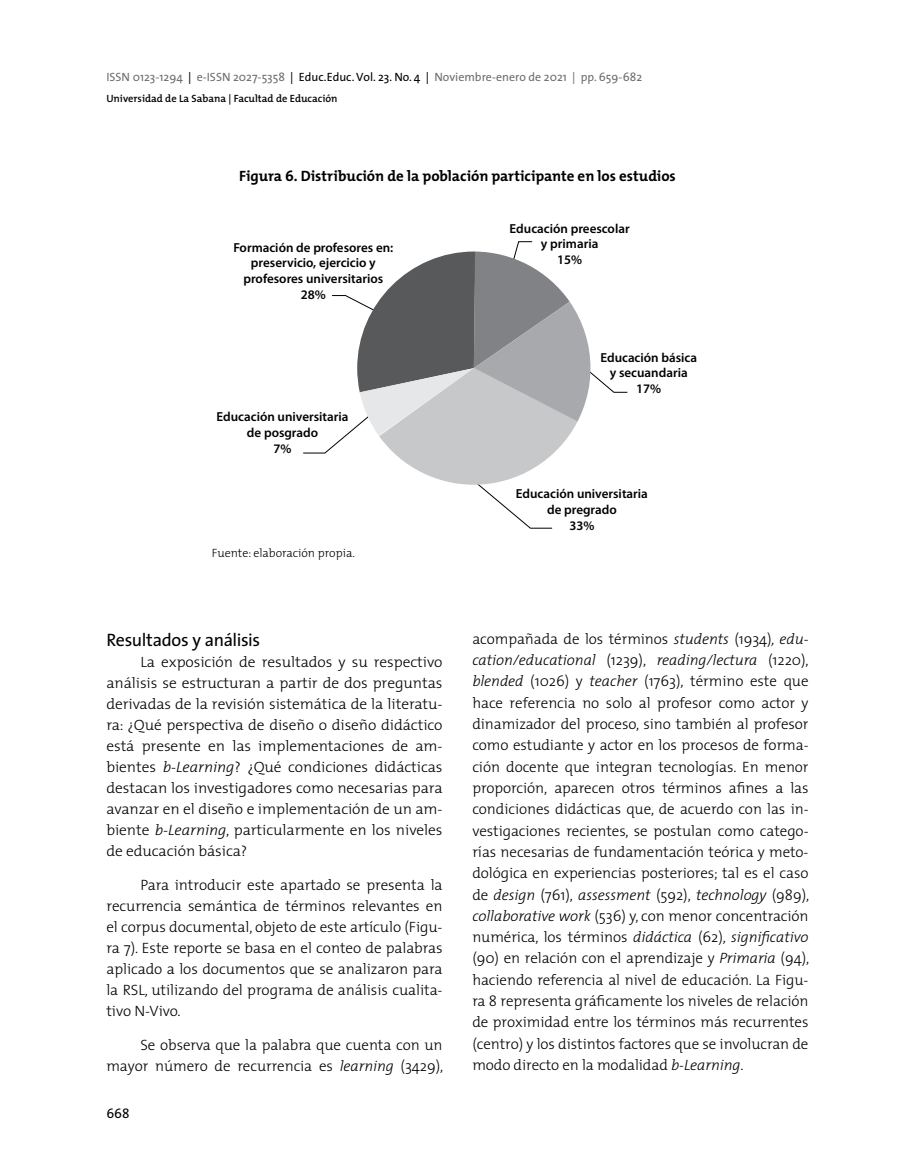
<style>
.page{position:relative;width:915px;height:1170px;background:#fff}
.page>*{position:absolute;margin:0;border:0;box-sizing:border-box;transform-origin:0 0}
.t1{font:18px "The Sans";letter-spacing:-.025em;color:#000}
.t2{font:300 15px/21.3px "The Mix";letter-spacing:-.005em;color:#000;text-align:justify}
.t3{font:700 15px "The Mix";letter-spacing:-.005em;color:#000}
.t4{font:13.5px "The Sans";color:#000}
.t5{font:600 13.05px/15.8px "Myriad Pro";color:#000;text-align:center}
.t6{font:12px "The Sans";color:#6d6e71}
.t7{font:300 12px "The Mix";color:#000}
.t8{font:600 10.5px "The Mix";color:#000}
.s1{color:#000}
.s2{font-style:italic}
</style>
<div class="page">
<svg style="left:303px;top:241px;width:324px;height:287px"></svg>
<p class="t6" style="left:106px;top:67px;width:537px">ISSN 0123-1294 <span class="s1">|</span> e-ISSN 2027-5358 <span class="s1">| Educ.Educ. Vol. 23. No. 4 |</span> Noviembre-enero de 2021 | pp. 659-682</p>
<p class="t8" style="left:106px;top:90px;width:232px">Universidad de La Sabana | Facultad de Educación</p>
<p class="t3" style="left:239px;top:164px;width:438px">Figura 6. Distribución de la población participante en los estudios</p>
<p class="t5" style="left:233px;top:239px;width:161px">Formación de profesores en: preservicio, ejercicio y profesores universitarios<br>28%</p>
<p class="t5" style="left:216px;top:409px;width:133px">Educación universitaria de posgrado<br>7%</p>
<p class="t7" style="left:212px;top:543px;width:144px">Fuente: elaboración propia.</p>
<p class="t1" style="left:106px;top:625px;width:155px">Resultados y análisis</p>
<p class="t2" style="left:106px;top:651px;width:337px;text-indent:34px">La exposición de resultados y su respectivo análisis se estructuran a partir de dos preguntas derivadas de la revisión sistemática de la literatu&shy;ra: ¿Qué perspectiva de diseño o diseño didáctico está presente en las implementaciones de am&shy;bientes <span class="s2">b-Learning</span>? ¿Qué condiciones didácticas destacan los investigadores como necesarias para avanzar en el diseño e implementación de un am&shy;biente <span class="s2">b-Learning</span>, particularmente en los niveles de educación básica?</p>
<p class="t2" style="left:106px;top:873px;width:337px;text-indent:34px">Para introducir este apartado se presenta la recurrencia semántica de términos relevantes en el corpus documental, objeto de este artículo (Figu&shy;ra 7). Este reporte se basa en el conteo de palabras aplicado a los documentos que se analizaron para la RSL, utilizando del programa de análisis cualita&shy;tivo N-Vivo.</p>
<p class="t2" style="left:106px;top:1033px;width:338px;text-align:right">Se observa que la palabra que cuenta con un mayor número de recurrencia es <span class="s2">learning</span> (3429),</p>
<p class="t4" style="left:106px;top:1102px;width:25px">668</p>
<p class="t5" style="left:509px;top:220px;width:121px">Educación preescolar y primaria<br>15%</p>
<p class="t5" style="left:600px;top:349px;width:98px">Educación básica y secuandaria<br>17%</p>
<p class="t5" style="left:515px;top:486px;width:133px">Educación universitaria de pregrado<br>33%</p>
<p class="t2" style="left:472px;top:627px;width:338px">acompañada de los términos <span class="s2">students</span> (1934)<span class="s2">, edu&shy;cation/educational</span> (1239), <span class="s2">reading/lectura</span> (1220), <span class="s2">blended</span> (1026) y <span class="s2">teacher</span> (1763), término este que hace referencia no solo al profesor como actor y dinamizador del proceso, sino también al profesor como estudiante y actor en los procesos de forma&shy;ción docente que integran tecnologías. En menor proporción, aparecen otros términos afines a las condiciones didácticas que, de acuerdo con las in&shy;vestigaciones recientes, se postulan como catego&shy;rías necesarias de fundamentación teórica y meto&shy;dológica en experiencias posteriores; tal es el caso de <span class="s2">design</span> (761), <span class="s2">assessment</span> (592), <span class="s2">technology</span> (989), <span class="s2">collaborative work</span> (536) y, con menor concentración numérica, los términos <span class="s2">didáctica</span> (62), <span class="s2">significativo </span>(90) en relación con el aprendizaje y <span class="s2">Primaria</span> (94), haciendo referencia al nivel de educación. La Figu&shy;ra 8 representa gráficamente los niveles de relación de proximidad entre los términos más recurrentes (centro) y los distintos factores que se involucran de modo directo en la modalidad <span class="s2">b-Learning</span>.</p>
</div>
